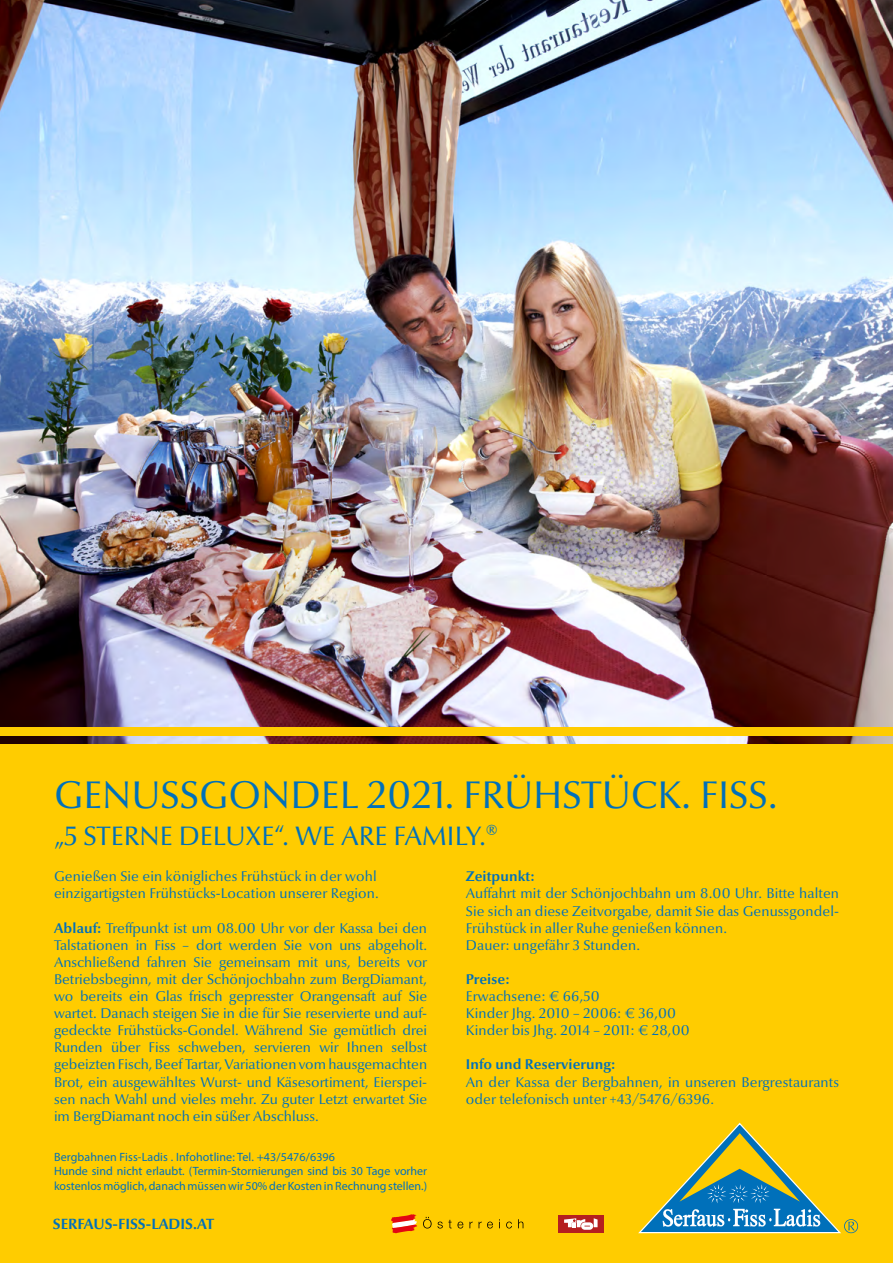
<style>
.page{position:relative;width:893px;height:1263px;background:#fff}
.page>*{position:absolute;margin:0;border:0;box-sizing:border-box;transform-origin:0 0}
.t1{font:39px "Optima Nova LT Pro";color:#0070ba}
.t2{font:27px "Optima Nova LT Pro";color:#0070ba}
.t3{font:700 15px "Optima Nova LT Pro";color:#0070ba}
.t4{font:14.25px/17.1px "Optima Nova LT Pro";letter-spacing:.01em;color:#0070ba}
.t5{font:700 14.25px "Optima Nova LT Pro";letter-spacing:.01em;color:#0070ba}
.t6{font:12px/14.4px "Myriad Pro";color:#0070ba}
.s1{font-weight:700}
</style>
<div class="page">
<img style="left:0;top:0;width:893px;height:744px">
<div style="left:0;top:744px;width:893px;height:519px;background:#fc0"></div>
<div style="left:0;top:727px;width:893px;height:9px;background:#fc0"></div>
<div style="left:558px;top:1215px;width:45px;height:17px;background:#b51f1f"></div>
<svg style="left:564px;top:1218px;width:34px;height:12px"></svg>
<svg style="left:638px;top:1122px;width:220px;height:112px"></svg>
<svg style="left:423px;top:1217px;width:40px;height:11px"></svg>
<svg style="left:469px;top:1221px;width:4px;height:7px"></svg>
<svg style="left:479px;top:1221px;width:14px;height:7px"></svg>
<svg style="left:506px;top:1221px;width:6px;height:7px"></svg>
<svg style="left:518px;top:1219px;width:5px;height:9px"></svg>
<svg style="left:391px;top:1214px;width:26px;height:19px"></svg>
<h1 class="t1" style="left:54px;top:771px;width:725px">GENUSSGONDEL 2021. FRÜHSTÜCK. FISS.</h1>
<h2 class="t2" style="left:54px;top:819px;width:445px">„5 STERNE DELUXE“. WE ARE FAMILY.®</h2>
<p class="t4" style="left:54px;top:868px;width:326px">Genießen Sie ein königliches Frühstück in der wohl einzigartigsten Frühstücks-Location unserer Region.</p>
<p class="t4" style="left:54px;top:919px;width:375px;text-align:justify"><span class="s1">Ablauf:</span> Treffpunkt ist um 08.00 Uhr vor der Kassa bei den Talstationen in Fiss – dort werden Sie von uns abgeholt.<br>Anschließend fahren Sie gemeinsam mit uns, bereits vor Betriebsbeginn, mit der Schönjochbahn zum BergDiamant, wo bereits ein Glas frisch gepresster Orangensaft auf Sie wartet. Danach steigen Sie in die für Sie reservierte und auf&shy;gedeckte Frühstücks-Gondel. Während Sie gemütlich drei Runden über Fiss schweben, servieren wir Ihnen selbst gebeizten Fisch, Beef Tartar, Variationen vom hausgemachten Brot, ein ausgewähltes Wurst- und Käsesortiment, Eierspei&shy;sen nach Wahl und vieles mehr. Zu guter Letzt erwartet Sie im BergDiamant noch ein süßer Abschluss.</p>
<p class="t6" style="left:54px;top:1149px;width:375px">Bergbahnen Fiss-Ladis . Infohotline: Tel. +43/5476/6396<br>Hunde sind nicht erlaubt. (Termin-Stornierungen sind bis 30 Tage vorher kostenlos möglich, danach müssen wir 50% der Kosten in Rechnung stellen.)</p>
<p class="t5" style="left:466px;top:867px;width:70px">Zeitpunkt:</p>
<p class="t4" style="left:466px;top:885px;width:375px">Auffahrt mit der Schönjochbahn um 8.00 Uhr. Bitte halten Sie sich an diese Zeitvorgabe, damit Sie das Genussgondel-Frühstück in aller Ruhe genießen können.<br>Dauer: ungefähr 3 Stunden.</p>
<p class="t5" style="left:466px;top:970px;width:45px">Preise:</p>
<p class="t4" style="left:466px;top:988px;width:225px">Erwachsene: € 66,50<br>Kinder Jhg. 2010 – 2006: € 36,00<br>Kinder bis Jhg. 2014 – 2011: € 28,00</p>
<p class="t5" style="left:466px;top:1056px;width:151px">Info und Reservierung:</p>
<p class="t4" style="left:466px;top:1073px;width:375px">An der Kassa der Bergbahnen, in unseren Bergrestaurants oder telefonisch unter +43/5476/6396.</p>
<p class="t3" style="left:53px;top:1215px;width:163px">SERFAUS-FISS-LADIS.AT</p>
</div>
